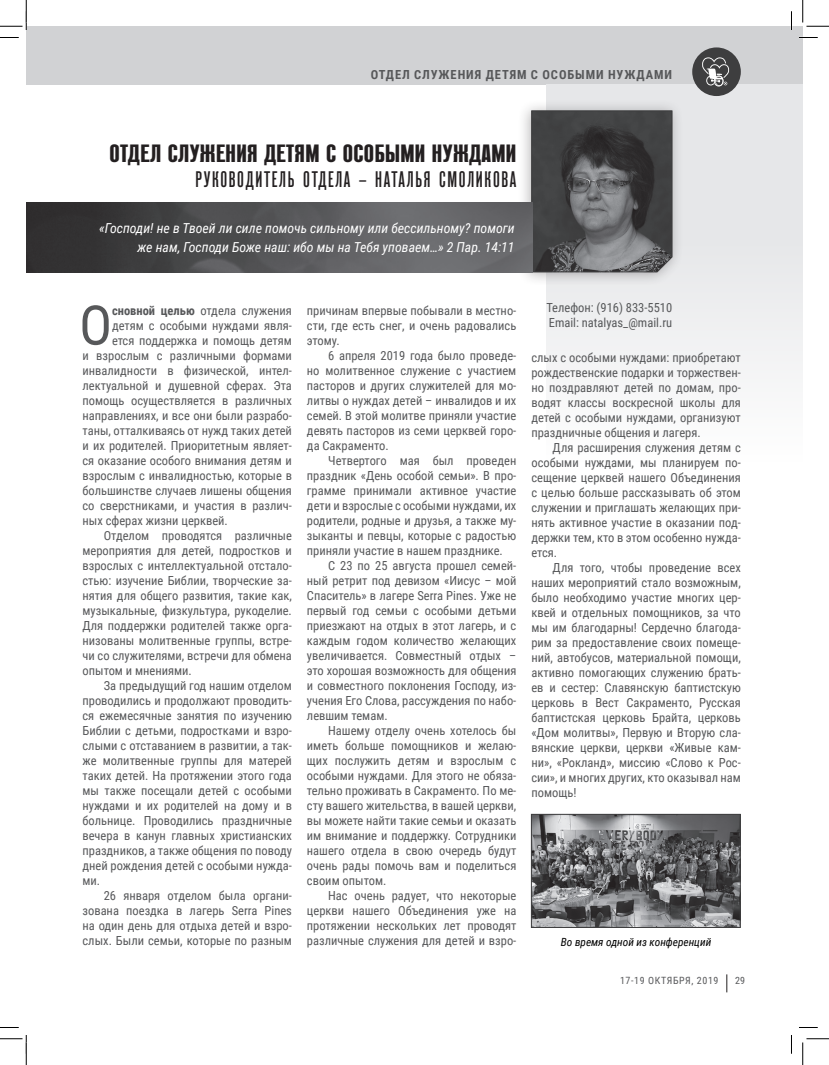
<style>
.page{position:relative;width:829px;height:1065px;background:#fff}
.page>*{position:absolute;margin:0;border:0;box-sizing:border-box;transform-origin:0 0}
.t1{font:54.75px "Roboto Condensed";color:#57585a}
.t2{font:25px "Reforma Grotesk Bold C";letter-spacing:.015em;color:#231f20}
.t3{font:22.5px "Reforma Grotesk Medium C";letter-spacing:.075em;color:#231f20}
.t4{font:italic 13.75px/18.8px "Roboto Condensed";color:#fff;text-align:right}
.t5{font:12.5px/15px "Roboto Condensed";color:#57585a;text-align:justify}
.t6{font:700 12.5px "Roboto Condensed";letter-spacing:.075em;color:#57585a}
.t7{font:italic 11.25px "Roboto Condensed";color:#000}
.t8{font:10px "Roboto Condensed";letter-spacing:.06em;color:#57585a}
.s1{font-weight:700}
</style>
<div class="page">
<div style="left:26px;top:26px;width:776px;height:58px;background:#d1d2d4"></div>
<div style="left:546px;top:84px;width:256px;height:378px;background:linear-gradient(to bottom,#e0e1e4,#fafafa)"></div>
<div style="left:517px;top:99px;width:166px;height:187px;background:#231f20;opacity:.32"></div>
<svg style="left:531px;top:110px;width:141px;height:162px"></svg>
<img style="left:26px;top:202px;width:506px;height:70px">
<div style="left:692px;top:47px;width:49px;height:49px;background:#3e3e3f;border-radius:50%"></div>
<svg style="left:702px;top:57px;width:27px;height:30px"></svg>
<img style="left:533px;top:816px;width:205px;height:110px">
<div style="left:531px;top:814px;width:209px;height:114px;border:1px solid #3e3e3f"></div>
<svg style="left:726px;top:974px;width:1px;height:18px"></svg>
<svg style="left:0;top:37px;width:19px;height:1px"></svg>
<svg style="left:799px;top:37px;width:19px;height:1px"></svg>
<svg style="left:0;top:1027px;width:19px;height:1px"></svg>
<svg style="left:799px;top:1027px;width:19px;height:1px"></svg>
<svg style="left:791px;top:11px;width:1px;height:19px"></svg>
<svg style="left:791px;top:1035px;width:1px;height:19px"></svg>
<svg style="left:0;top:0;width:27px;height:30px"></svg>
<svg style="left:0;top:1035px;width:27px;height:30px"></svg>
<svg style="left:802px;top:0;width:27px;height:27px"></svg>
<svg style="left:802px;top:1039px;width:27px;height:26px"></svg>
<p class="t6" style="left:371px;top:66px;width:303px">ОТДЕЛ СЛУЖЕНИЯ ДЕТЯМ С ОСОБЫМИ НУЖДАМИ</p>
<h2 class="t2" style="left:110px;top:140px;width:408px">ОТДЕЛ СЛУЖЕНИЯ ДЕТЯМ С ОСОБЫМИ НУЖДАМИ</h2>
<h3 class="t3" style="left:195px;top:168px;width:322px">РУКОВОДИТЕЛЬ ОТДЕЛА – НАТАЛЬЯ СМОЛИКОВА</h3>
<p class="t4" style="left:99px;top:219px;width:417px">«Господи! не в Твоей ли силе помочь сильному или бессильному? помоги же нам, Господи Боже наш: ибо мы на Тебя уповаем…» 2 Пар. 14:11</p>
<h1 class="t1" style="left:79px;top:287px;width:34px">О</h1>
<p class="t5" style="left:112px;top:302px;width:181px"><span class="s1">сновной целью</span> отдела служения</p>
<p class="t5" style="left:112px;top:317px;width:181px">детям с особыми нуждами явля-</p>
<p class="t5" style="left:112px;top:332px;width:181px">ется поддержка и помощь детям</p>
<p class="t5" style="left:82px;top:347px;width:211px">и взрослым с различными формами</p>
<p class="t5" style="left:82px;top:362px;width:211px">инвалидности в физической, интел-</p>
<p class="t5" style="left:82px;top:377px;width:211px">лектуальной и душевной сферах. Эта</p>
<p class="t5" style="left:82px;top:392px;width:211px">помощь осуществляется в различных</p>
<p class="t5" style="left:82px;top:407px;width:211px">направлениях, и все они были разрабо-</p>
<p class="t5" style="left:82px;top:422px;width:211px">таны, отталкиваясь от нужд таких детей</p>
<p class="t5" style="left:82px;top:437px;width:211px">и их родителей. Приоритетным являет-</p>
<p class="t5" style="left:82px;top:452px;width:211px">ся оказание особого внимания детям и</p>
<p class="t5" style="left:82px;top:467px;width:211px">взрослым с инвалидностью, которые в</p>
<p class="t5" style="left:82px;top:482px;width:211px">большинстве случаев лишены общения</p>
<p class="t5" style="left:82px;top:497px;width:211px">со сверстниками, и участия в различ-</p>
<p class="t5" style="left:82px;top:512px;width:147px">ных сферах жизни церквей.</p>
<p class="t5" style="left:104px;top:527px;width:190px">Отделом проводятся различные</p>
<p class="t5" style="left:82px;top:542px;width:211px">мероприятия для детей, подростков и</p>
<p class="t5" style="left:82px;top:557px;width:211px">взрослых с интеллектуальной отстало-</p>
<p class="t5" style="left:82px;top:572px;width:211px">стью: изучение Библии, творческие за-</p>
<p class="t5" style="left:82px;top:587px;width:211px">нятия для общего развития, такие как,</p>
<p class="t5" style="left:82px;top:602px;width:211px">музыкальные, физкультура, рукоделие.</p>
<p class="t5" style="left:82px;top:617px;width:211px">Для поддержки родителей также орга-</p>
<p class="t5" style="left:82px;top:632px;width:211px">низованы молитвенные группы, встре-</p>
<p class="t5" style="left:82px;top:647px;width:211px">чи со служителями, встречи для обмена</p>
<p class="t5" style="left:82px;top:662px;width:111px">опытом и мнениями.</p>
<p class="t5" style="left:104px;top:677px;width:190px">За предыдущий год нашим отделом</p>
<p class="t5" style="left:82px;top:692px;width:211px">проводились и продолжают проводить-</p>
<p class="t5" style="left:82px;top:707px;width:211px">ся ежемесячные занятия по изучению</p>
<p class="t5" style="left:82px;top:722px;width:211px">Библии с детьми, подростками и взро-</p>
<p class="t5" style="left:82px;top:737px;width:211px">слыми с отставанием в развитии, а так-</p>
<p class="t5" style="left:82px;top:752px;width:211px">же молитвенные группы для матерей</p>
<p class="t5" style="left:82px;top:767px;width:211px">таких детей. На протяжении этого года</p>
<p class="t5" style="left:82px;top:782px;width:211px">мы также посещали детей с особыми</p>
<p class="t5" style="left:82px;top:797px;width:211px">нуждами и их родителей на дому и в</p>
<p class="t5" style="left:82px;top:812px;width:211px">больнице. Проводились праздничные</p>
<p class="t5" style="left:82px;top:827px;width:211px">вечера в канун главных христианских</p>
<p class="t5" style="left:82px;top:842px;width:211px">праздников, а также общения по поводу</p>
<p class="t5" style="left:82px;top:857px;width:211px">дней рождения детей с особыми нужда-</p>
<p class="t5" style="left:82px;top:872px;width:19px">ми.</p>
<p class="t5" style="left:104px;top:887px;width:190px">26 января отделом была органи-</p>
<p class="t5" style="left:82px;top:902px;width:211px">зована поездка в лагерь Serra Pines</p>
<p class="t5" style="left:82px;top:917px;width:211px">на один день для отдыха детей и взро-</p>
<p class="t5" style="left:82px;top:932px;width:211px">слых. Были семьи, которые по разным</p>
<p class="t5" style="left:307px;top:302px;width:211px">причинам впервые побывали в местно&shy;сти, где есть снег, и очень радовались этому.</p>
<p class="t5" style="left:307px;top:347px;width:211px;text-indent:21px">6 апреля 2019 года было проведе&shy;но молитвенное служение с участием пасторов и других служителей для мо&shy;литвы о нуждах детей – инвалидов и их семей. В этой молитве приняли участие девять пасторов из семи церквей горо&shy;да Сакраменто.</p>
<p class="t5" style="left:307px;top:452px;width:211px;text-indent:21px">Четвертого мая был проведен праздник «День особой семьи». В про&shy;грамме принимали активное участие дети и взрослые с особыми нуждами, их родители, родные и друзья, а также му&shy;зыканты и певцы, которые с радостью приняли участие в нашем празднике.</p>
<p class="t5" style="left:307px;top:557px;width:211px;text-indent:21px">С 23 по 25 августа прошел семей&shy;ный ретрит под девизом «Иисус – мой Спаситель» в лагере Serra Pines. Уже не первый год семьи с особыми детьми приезжают на отдых в этот лагерь, и с каждым годом количество желающих увеличивается. Совместный отдых – это хорошая возможность для общения и совместного поклонения Господу, из&shy;учения Его Слова, рассуждения по набо&shy;левшим темам.</p>
<p class="t5" style="left:307px;top:722px;width:211px;text-indent:21px">Нашему отделу очень хотелось бы иметь больше помощников и желаю&shy;щих послужить детям и взрослым с особыми нуждами. Для этого не обяза&shy;тельно проживать в Сакраменто. По ме&shy;сту вашего жительства, в вашей церкви, вы можете найти такие семьи и оказать им внимание и поддержку. Сотрудники нашего отдела в свою очередь будут очень рады помочь вам и поделиться своим опытом.</p>
<p class="t5" style="left:307px;top:887px;width:211px;text-indent:21px">Нас очень радует, что некоторые церкви нашего Объединения уже на протяжении нескольких лет проводят различные служения для детей и взро-</p>
<p class="t5" style="left:546px;top:300px;width:127px">Телефон: (916) 833-5510<br>Email: natalyas_@mail.ru</p>
<p class="t5" style="left:531px;top:349px;width:211px">слых с особыми нуждами: приобретают рождественские подарки и торжествен&shy;но поздравляют детей по домам, про&shy;водят классы воскресной школы для детей с особыми нуждами, организуют праздничные общения и лагеря.</p>
<p class="t5" style="left:531px;top:439px;width:211px;text-indent:21px">Для расширения служения детям с особыми нуждами, мы планируем по&shy;сещение церквей нашего Объединения с целью больше рассказывать об этом служении и приглашать желающих при&shy;нять активное участие в оказании под&shy;держки тем, кто в этом особенно нужда&shy;ется.</p>
<p class="t5" style="left:531px;top:559px;width:211px;text-indent:21px">Для того, чтобы проведение всех наших мероприятий стало возможным, было необходимо участие многих цер&shy;квей и отдельных помощников, за что мы им благодарны! Сердечно благода&shy;рим за предоставление своих помеще&shy;ний, автобусов, материальной помощи, активно помогающих служению брать&shy;ев и сестер: Славянскую баптистскую церковь в Вест Сакраменто, Русская баптистская церковь Брайта, церковь «Дом молитвы», Первую и Вторую сла&shy;вянские церкви, церкви «Живые кам&shy;ни», «Рокланд», миссию «Слово к Рос&shy;сии», и многих других, кто оказывал нам помощь!</p>
<p class="t7" style="left:561px;top:934px;width:152px">Во время одной из конференций</p>
<p class="t8" style="left:620px;top:973px;width:100px">17-19 ОКТЯБРЯ, 2019</p>
<p class="t8" style="left:735px;top:973px;width:11px">29</p>
</div>
